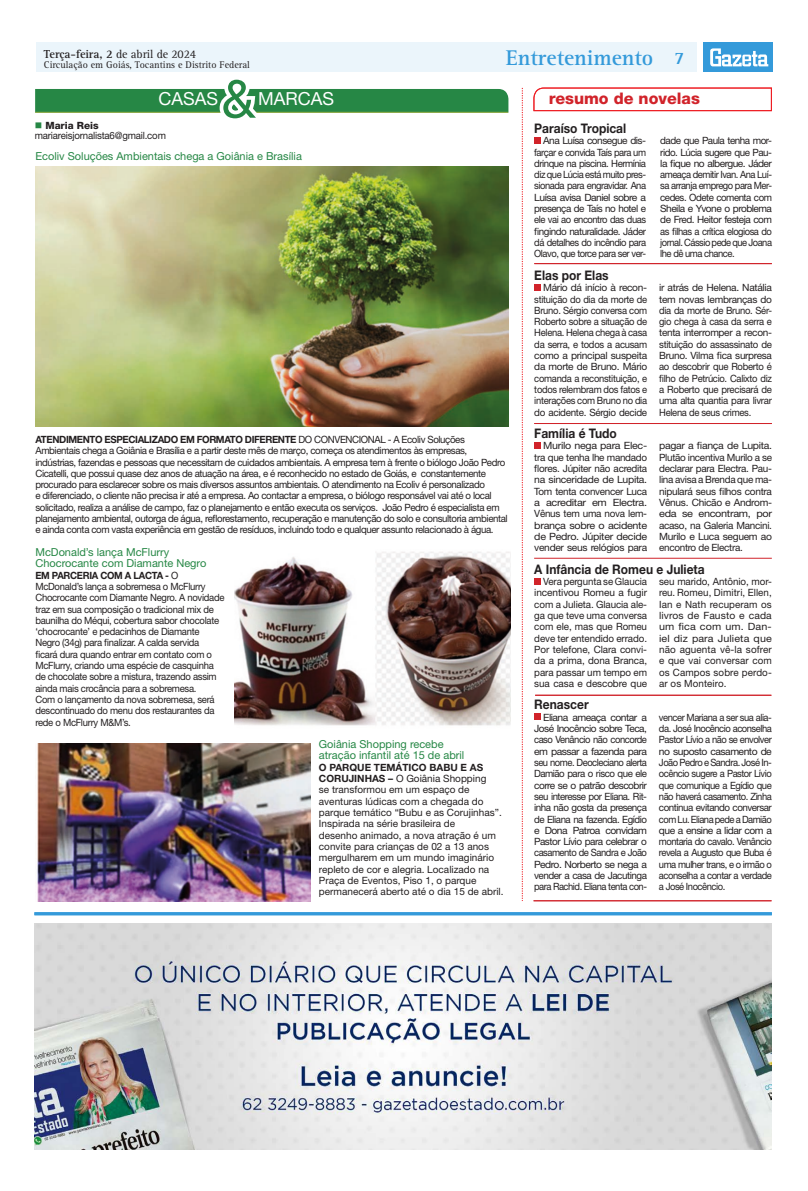
<style>
.page{position:relative;width:808px;height:1191px;background:#fff}
.page>*{position:absolute;margin:0;border:0;box-sizing:border-box;transform-origin:0 0}
.t1{font:53.3px "Helvetica Neue";color:#268745}
.t2{font:700 22px "Rotis Serif";color:#349ada}
.t3{font:18px "Helvetica Neue";color:#fff}
.t4{font:800 16px "Helvetica Neue";color:#d1232a}
.t5{font:700 13.2px "Helvetica Neue";color:#231f20;scale:.91 1}
.t6{font:700 12px "Rotis Serif";letter-spacing:-.01em;color:#231f20}
.t7{font:11px/11.3px "Helvetica Neue";color:#268745}
.t8{font:10px/11.3px "Helvetica Neue";letter-spacing:-.03em;color:#231f20;text-align:justify}
.t9{font:10px/11.3px "Helvetica Neue";letter-spacing:-.03em;color:#231f20;scale:.95 1}
.t10{font:10px/11.3px "Helvetica Neue";letter-spacing:-.03em;color:#231f20;text-align:justify;scale:.94 1}
.t11{font:10px/11.3px "Helvetica Neue";color:#231f20}
.t12{font:10px/11.3px "Helvetica Neue";letter-spacing:-.03em;color:#231f20;text-align:justify;scale:1.05 1}
.t13{font:10px/11.3px "Helvetica Neue";letter-spacing:-.03em;color:#231f20;text-align:justify;scale:1.07 1}
.t14{font:10px "Rotis Serif";color:#231f20}
.t15{font:800 10px "Helvetica Neue";color:#231f20}
.s1{font-weight:400}
.s2{color:#268745}
.s3{font-size:18px}
.s4{font-weight:700}
</style>
<div class="page">
<div style="left:36px;top:43px;width:661px;height:29px;background:#ebf5fb"></div>
<div style="left:703px;top:43px;width:69px;height:29px;background:#349ada"></div>
<svg style="left:710px;top:48px;width:58px;height:18px"></svg>
<svg style="left:522px;top:88px;width:1px;height:813px"></svg>
<hr style="left:534px;top:558px;width:238px;height:1px;background:#d1232a">
<img style="left:34px;top:923px;width:737px;height:226px">
<svg style="left:534px;top:88px;width:238px;height:23px"></svg>
<svg style="left:534px;top:137px;width:6px;height:6px"></svg>
<svg style="left:534px;top:284px;width:6px;height:6px"></svg>
<div style="left:534px;top:442px;width:6px;height:7px;background:#d1232a"></div>
<svg style="left:534px;top:578px;width:6px;height:6px"></svg>
<div style="left:534px;top:713px;width:6px;height:7px;background:#d1232a"></div>
<hr style="left:534px;top:263px;width:238px;height:1px;background:#d1232a">
<hr style="left:534px;top:423px;width:238px;height:1px;background:#d1232a">
<hr style="left:535px;top:695px;width:236px;height:1px;background:#d1232a">
<hr style="left:534px;top:900px;width:237px;height:1px;background:#d1232a">
<hr style="left:34px;top:912px;width:738px;height:3px;background:#349ada">
<svg style="left:35px;top:89px;width:473px;height:24px;background:#389051"></svg>
<img style="left:35px;top:167px;width:473px;height:260px">
<img style="left:235px;top:552px;width:275px;height:174px">
<img style="left:37px;top:743px;width:273px;height:158px">
<p class="t6" style="left:44px;top:47px;width:154px">Terça-feira, 2 <span class="s1">de abril de 2024</span></p>
<p class="t14" style="left:44px;top:59px;width:207px">Circulação em Goiás, Tocantins e Distrito Federal</p>
<p class="t15" style="left:35px;top:119px;width:65px"><span class="s2">■</span> Maria Reis</p>
<h1 class="t1" style="left:222px;top:67px;width:35px">&amp;</h1>
<h3 class="t3" style="left:158px;top:88px;width:61px">CASAS</h3>
<h3 class="t3" style="left:258px;top:88px;width:77px">MARCAS</h3>
<p class="t8" style="left:35px;top:129px;width:133px">mariareisjornalista6@gmail.com</p>
<p class="t7" style="left:35px;top:151px;width:268px">Ecoliv Soluções Ambientais chega a Goiânia e Brasília</p>
<h2 class="t2" style="left:506px;top:45px;width:180px">Entretenimento <span class="s3">7</span></h2>
<h3 class="t4" style="left:549px;top:89px;width:153px">resumo de novelas</h3>
<p class="t8" style="left:534px;top:135px;width:113px;text-indent:9px">Ana Luísa consegue dis&shy;farçar e convida Taís para um drinque na piscina. Hermínia diz que Lúcia está muito pres&shy;sionada para engravidar. Ana Luísa avisa Daniel sobre a presença de Taís no hotel e ele vai ao encontro das duas fingindo naturalidade. Jáder dá detalhes do incêndio para Olavo, que torce para ser ver-</p>
<p class="t8" style="left:660px;top:135px;width:113px">dade que Paula tenha mor&shy;rido. Lúcia sugere que Pau&shy;la fique no albergue. Jáder ameaça demitir Ivan. Ana Luí&shy;sa arranja emprego para Mer&shy;cedes. Odete comenta com Sheila e Yvone o problema de Fred. Heitor festeja com as filhas a crítica elogiosa do jornal. Cássio pede que Joana lhe dê uma chance.</p>
<h3 class="t5" style="left:534px;top:120px;width:103px">Paraíso Tropical</h3>
<p class="t8" style="left:35px;top:433px;width:474px;text-align:left"><span class="s4">ATENDIMENTO ESPECIALIZADO EM FORMATO DIFERENTE</span> DO CONVENCIONAL - A Ecoliv Soluções Ambientais chega a Goiânia e Brasília e a partir deste mês de março, começa os atendimentos às empresas, indústrias, fazendas e pessoas que necessitam de cuidados ambientais. A empresa tem à frente o biólogo João Pedro Cicatelli, que possui quase dez anos de atuação na área, e é reconhecido no estado de Goiás, e constantemente procurado para esclarecer sobre os mais diversos assuntos ambientais. O atendimento na Ecoliv é personalizado<br>e diferenciado, o cliente não precisa ir até a empresa. Ao contactar a empresa, o biólogo responsável vai até o local solicitado, realiza a análise de campo, faz o planejamento e então executa os serviços. João Pedro é especialista em planejamento ambiental, outorga de água, reflorestamento, recuperação e manutenção do solo e consultoria ambiental e ainda conta com vasta experiência em gestão de resíduos, incluindo todo e qualquer assunto relacionado à água.</p>
<p class="t7" style="left:35px;top:546px;width:172px">McDonald’s lança McFlurry<br>Chocrocante com Diamante Negro</p>
<p class="t9" style="left:35px;top:569px;width:201px"><span class="s4">EM PARCERIA COM A LACTA -</span> O McDonald’s lança a sobremesa o McFlurry Chocrocante com Diamante Negro. A novidade traz em sua composição o tradicional mix de baunilha do Méqui, cobertura sabor chocolate ‘chocrocante’ e pedacinhos de Diamante Negro (34g) para finalizar. A calda servida<br>ficará dura quando entrar em contato com o McFlurry, criando uma espécie de casquinha de chocolate sobre a mistura, trazendo assim ainda mais crocância para a sobremesa.<br>Com o lançamento da nova sobremesa, será descontinuado do menu dos restaurantes da rede o McFlurry M&amp;M’s.</p>
<p class="t7" style="left:319px;top:738px;width:147px">Goiânia Shopping recebe atração infantil até 15 de abril</p>
<p class="t11" style="left:319px;top:761px;width:186px"><span class="s4">O PARQUE TEMÁTICO BABU E AS CORUJINHAS –</span> O Goiânia Shopping<br>se transformou em um espaço de aventuras lúdicas com a chegada do parque temático “Bubu e as Corujinhas”.<br>Inspirada na série brasileira de<br>desenho animado, a nova atração é um convite para crianças de 02 a 13 anos mergulharem em um mundo imaginário repleto de cor e alegria. Localizado na Praça de Eventos, Piso 1, o parque permanecerá aberto até o dia 15 de abril.</p>
<h3 class="t5" style="left:534px;top:267px;width:83px">Elas por Elas</h3>
<p class="t8" style="left:534px;top:282px;width:114px;text-indent:9px">Mário dá início à recon&shy;stituição do dia da morte de Bruno. Sérgio conversa com Roberto sobre a situação de Helena. Helena chega à casa da serra, e todos a acusam como a principal suspeita da morte de Bruno. Mário comanda a reconstituição, e todos relembram dos fatos e interações com Bruno no dia do acidente. Sérgio decide</p>
<p class="t8" style="left:659px;top:282px;width:114px">ir atrás de Helena. Natália tem novas lembranças do dia da morte de Bruno. Sér&shy;gio chega à casa da serra e tenta interromper a recon&shy;stituição do assassinato de Bruno. Vilma fica surpresa ao descobrir que Roberto é filho de Petrúcio. Calixto diz a Roberto que precisará de uma alta quantia para livrar Helena de seus crimes.</p>
<p class="t13" style="left:534px;top:440px;width:107px;text-indent:9px">Murilo nega para Elec&shy;tra que tenha lhe mandado flores. Júpiter não acredita na sinceridade de Lupita.<br>Tom tenta convencer Luca a acreditar em Electra.<br>Vênus tem uma nova lem&shy;brança sobre o acidente de Pedro. Júpiter decide vender seus relógios para</p>
<p class="t12" style="left:659px;top:440px;width:109px">pagar a fiança de Lupita.<br>Plutão incentiva Murilo a se declarar para Electra. Pau&shy;lina avisa a Brenda que ma&shy;nipulará seus filhos contra Vênus. Chicão e Androm&shy;eda se encontram, por acaso, na Galeria Mancini.<br>Murilo e Luca seguem ao encontro de Electra.</p>
<p class="t8" style="left:534px;top:576px;width:114px;text-indent:9px">Vera pergunta se Glaucia incentivou Romeu a fugir com a Julieta. Glaucia ale&shy;ga que teve uma conversa com ele, mas que Romeu deve ter entendido errado.<br>Por telefone, Clara convi&shy;da a prima, dona Branca, para passar um tempo em sua casa e descobre que</p>
<p class="t8" style="left:659px;top:576px;width:114px">seu marido, Antônio, mor&shy;reu. Romeu, Dimitri, Ellen, Ian e Nath recuperam os livros de Fausto e cada um fica com um. Dan&shy;iel diz para Julieta que não aguenta vê-la sofrer e que vai conversar com os Campos sobre perdo&shy;ar os Monteiro.</p>
<p class="t8" style="left:534px;top:711px;width:114px;text-indent:9px">Eliana ameaça contar a José Inocêncio sobre Teca, caso Venâncio não concorde em passar a fazenda para seu nome. Deocleciano alerta Damião para o risco que ele corre se o patrão descobrir seu interesse por Eliana. Rit&shy;inha não gosta da presença de Eliana na fazenda. Egídio e Dona Patroa convidam Pastor Lívio para celebrar o casamento de Sandra e João Pedro. Norberto se nega a vender a casa de Jacutinga para Rachid. Eliana tenta con-</p>
<p class="t10" style="left:659px;top:711px;width:122px">vencer Mariana a ser sua alia&shy;da. José Inocêncio aconselha Pastor Lívio a não se envolver no suposto casamento de João Pedro e Sandra. José In&shy;ocêncio sugere a Pastor Lívio que comunique a Egídio que não haverá casamento. Zinha continua evitando conversar com Lu. Eliana pede a Damião que a ensine a lidar com a montaria do cavalo. Venâncio revela a Augusto que Buba é uma mulher trans, e o irmão o aconselha a contar a verdade a José Inocêncio.</p>
<h3 class="t5" style="left:534px;top:425px;width:92px">Família é Tudo</h3>
<h3 class="t5" style="left:534px;top:561px;width:189px">A Infância de Romeu e Julieta</h3>
<h3 class="t5" style="left:534px;top:696px;width:61px">Renascer</h3>
</div>
